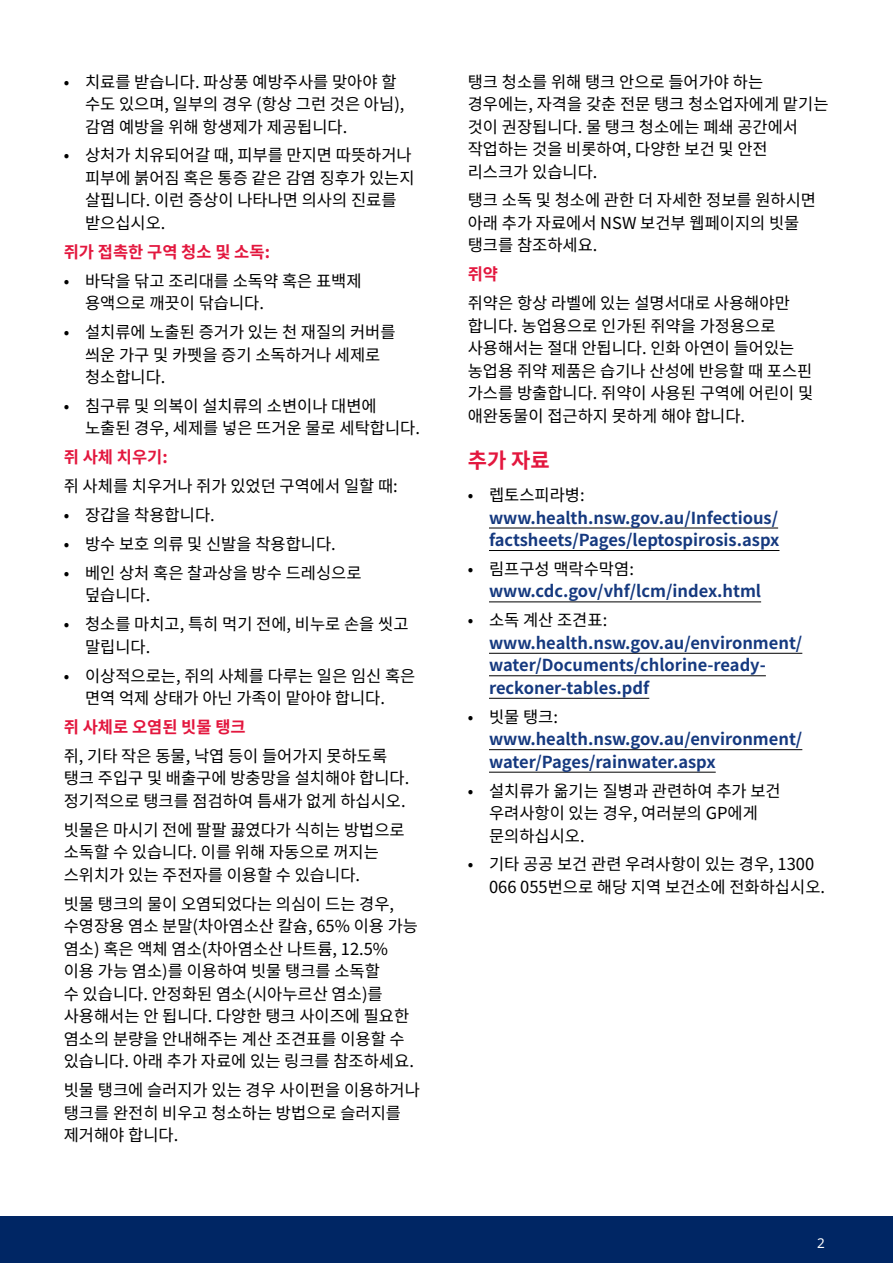
<style>
.page{position:relative;width:893px;height:1263px;background:#fff}
.page>*{position:absolute;margin:0;border:0;box-sizing:border-box;transform-origin:0 0}
.H1_Red{font:700 21px "Noto Sans CJ Kkr";color:#e3173e}
.Text{font:16.5px/22.5px "Noto Sans CJ Kkr";color:#000}
.Bullet{font:16.5px/22.5px "Noto Sans CJ Kkr";color:#000}
.Bullet-2{font:700 16.5px/22.5px "Noto Sans CJ Kkr";color:#15397f}
.Text_Red{font:700 16.5px "Noto Sans CJ Kkr";color:#e3173e}
.t1{font:13.5px "Noto Sans";color:#fff}
.s1{font-weight:400;color:#000}
</style>
<div class="page">
<div style="left:0;top:1216px;width:893px;height:47px;background:#002664"></div>
<hr style="left:489px;top:528px;width:289px;height:1px;background:#000">
<hr style="left:489px;top:550px;width:290px;height:1px;background:#000">
<hr style="left:489px;top:602px;width:272px;height:1px;background:#000">
<hr style="left:489px;top:653px;width:313px;height:1px;background:#000">
<hr style="left:489px;top:675px;width:277px;height:1px;background:#000">
<hr style="left:489px;top:698px;width:160px;height:1px;background:#000">
<hr style="left:489px;top:749px;width:313px;height:1px;background:#000">
<hr style="left:489px;top:772px;width:227px;height:1px;background:#000">
<p class="Bullet" style="left:85px;top:71px;width:321px;text-indent:-21px">• 치료를 받습니다. 파상풍 예방주사를 맞아야 할 수도 있으며, 일부의 경우 (항상 그런 것은 아님), 감염 예방을 위해 항생제가 제공됩니다.</p>
<p class="Bullet" style="left:85px;top:144px;width:331px;text-indent:-21px">• 상처가 치유되어갈 때, 피부를 만지면 따뜻하거나 피부에 붉어짐 혹은 통증 같은 감염 징후가 있는지 살핍니다. 이런 증상이 나타나면 의사의 진료를 받으십시오.</p>
<p class="Text_Red" style="left:64px;top:242px;width:208px">쥐가 접촉한 구역 청소 및 소독:</p>
<p class="Bullet" style="left:85px;top:270px;width:278px;text-indent:-21px">• 바닥을 닦고 조리대를 소독약 혹은 표백제 용액으로 깨끗이 닦습니다.</p>
<p class="Bullet" style="left:85px;top:321px;width:312px;text-indent:-21px">• 설치류에 노출된 증거가 있는 천 재질의 커버를 씌운 가구 및 카펫을 증기 소독하거나 세제로 청소합니다.</p>
<p class="Bullet" style="left:85px;top:395px;width:336px;text-indent:-21px">• 침구류 및 의복이 설치류의 소변이나 대변에 노출된 경우, 세제를 넣은 뜨거운 물로 세탁합니다.</p>
<p class="Text_Red" style="left:64px;top:448px;width:105px">쥐 사체 치우기:</p>
<p class="Text" style="left:64px;top:475px;width:336px">쥐 사체를 치우거나 쥐가 있었던 구역에서 일할 때:</p>
<p class="Bullet" style="left:64px;top:504px;width:152px">• 장갑을 착용합니다.</p>
<p class="Bullet" style="left:64px;top:533px;width:274px">• 방수 보호 의류 및 신발을 착용합니다.</p>
<p class="Bullet" style="left:85px;top:562px;width:278px;text-indent:-21px">• 베인 상처 혹은 찰과상을 방수 드레싱으로 덮습니다.</p>
<p class="Bullet" style="left:85px;top:613px;width:325px;text-indent:-21px">• 청소를 마치고, 특히 먹기 전에, 비누로 손을 씻고 말립니다.</p>
<p class="Bullet" style="left:64px;top:665px;width:353px;text-align:center">• 이상적으로는, 쥐의 사체를 다루는 일은 임신 혹은 면역 억제 상태가 아닌 가족이 맡아야 합니다.</p>
<p class="Text_Red" style="left:64px;top:718px;width:183px">쥐 사체로 오염된 빗물 탱크</p>
<p class="Text" style="left:64px;top:745px;width:347px">쥐, 기타 작은 동물, 낙엽 등이 들어가지 못하도록 탱크 주입구 및 배출구에 방충망을 설치해야 합니다. 정기적으로 탱크를 점검하여 틈새가 없게 하십시오.</p>
<p class="Text" style="left:64px;top:819px;width:342px">빗물은 마시기 전에 팔팔 끓였다가 식히는 방법으로 소독할 수 있습니다. 이를 위해 자동으로 꺼지는 스위치가 있는 주전자를 이용할 수 있습니다.</p>
<p class="Text" style="left:64px;top:893px;width:356px">빗물 탱크의 물이 오염되었다는 의심이 드는 경우, 수영장용 염소 분말(차아염소산 칼슘, 65% 이용 가능 염소) 혹은 액체 염소(차아염소산 나트륨, 12.5% 이용 가능 염소)를 이용하여 빗물 탱크를 소독할<br>수 있습니다. 안정화된 염소(시아누르산 염소)를 사용해서는 안 됩니다. 다양한 탱크 사이즈에 필요한 염소의 분량을 안내해주는 계산 조견표를 이용할 수 있습니다. 아래 추가 자료에 있는 링크를 참조하세요.</p>
<p class="Text" style="left:64px;top:1079px;width:358px">빗물 탱크에 슬러지가 있는 경우 사이펀을 이용하거나 탱크를 완전히 비우고 청소하는 방법으로 슬러지를 제거해야 합니다.</p>
<p class="Text" style="left:468px;top:71px;width:362px">탱크 청소를 위해 탱크 안으로 들어가야 하는 경우에는, 자격을 갖춘 전문 탱크 청소업자에게 맡기는 것이 권장됩니다. 물 탱크 청소에는 폐쇄 공간에서 작업하는 것을 비롯하여, 다양한 보건 및 안전 리스크가 있습니다.</p>
<p class="Text" style="left:468px;top:189px;width:350px">탱크 소독 및 청소에 관한 더 자세한 정보를 원하시면 아래 추가 자료에서 NSW 보건부 웹페이지의 빗물 탱크를 참조하세요.</p>
<p class="Text_Red" style="left:468px;top:265px;width:32px">쥐약</p>
<p class="Text" style="left:468px;top:292px;width:347px">쥐약은 항상 라벨에 있는 설명서대로 사용해야만 합니다. 농업용으로 인가된 쥐약을 가정용으로 사용해서는 절대 안됩니다. 인화 아연이 들어있는 농업용 쥐약 제품은 습기나 산성에 반응할 때 포스핀 가스를 방출합니다. 쥐약이 사용된 구역에 어린이 및 애완동물이 접근하지 못하게 해야 합니다.</p>
<p class="H1_Red" style="left:468px;top:448px;width:84px">추가 자료</p>
<p class="Bullet-2" style="left:489px;top:484px;width:292px;text-indent:-21px"><span class="s1">• 렙토스피라병: </span>www.health.nsw.gov.au/Infectious/ factsheets/Pages/leptospirosis.aspx</p>
<p class="Bullet-2" style="left:489px;top:558px;width:274px;text-indent:-21px"><span class="s1">• 림프구성 맥락수막염: </span>www.cdc.gov/vhf/lcm/index.html</p>
<p class="Bullet-2" style="left:489px;top:609px;width:315px;text-indent:-21px"><span class="s1">• 소독 계산 조견표: </span>www.health.nsw.gov.au/environment/ water/Documents/chlorine-ready&shy;reckoner-tables.pdf</p>
<p class="Bullet-2" style="left:489px;top:706px;width:315px;text-indent:-21px"><span class="s1">• 빗물 탱크: </span>www.health.nsw.gov.au/environment/ water/Pages/rainwater.aspx</p>
<p class="Bullet" style="left:489px;top:780px;width:293px;text-indent:-21px">• 설치류가 옮기는 질병과 관련하여 추가 보건 우려사항이 있는 경우, 여러분의 GP에게 문의하십시오.</p>
<p class="Bullet" style="left:489px;top:853px;width:338px;text-indent:-21px">• 기타 공공 보건 관련 우려사항이 있는 경우, 1300<br>066 055번으로 해당 지역 보건소에 전화하십시오.</p>
<p class="t1" style="left:817px;top:1233px;width:9px">2</p>
</div>
